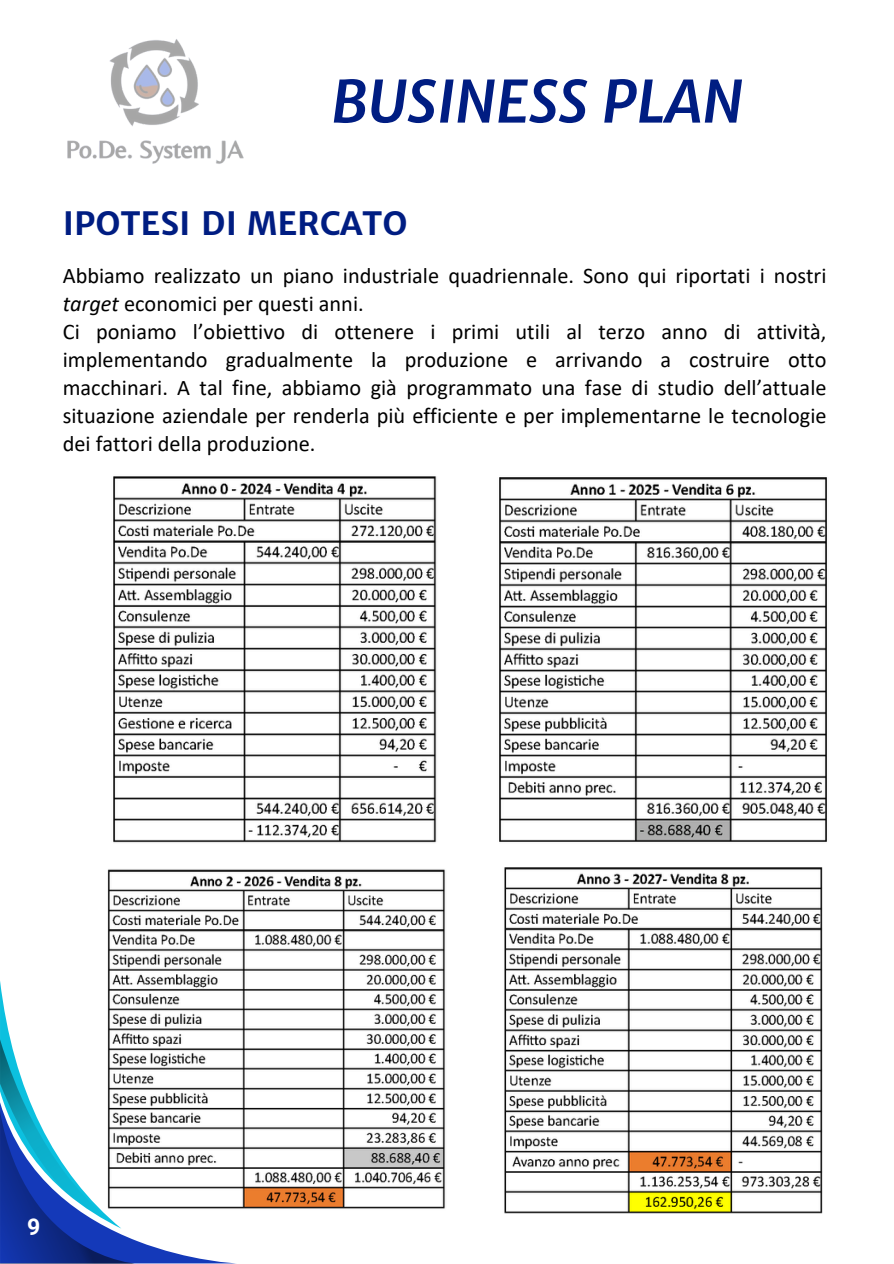
<style>
.page{position:relative;width:894px;height:1264px;background:#fff}
.page>*{position:absolute;margin:0;border:0;box-sizing:border-box;transform-origin:0 0}
.t1{font:italic 700 57.6px "Merriweather Sans";color:#001d82}
.t2{font:700 32.25px "Merriweather Sans";color:#001d82}
.t3{font:700 23.1px "Roboto";color:#fff}
.t4{font:22.35px/28.2px "Calibri";color:#000}
.s1{font-style:italic}
</style>
<div class="page">
<img style="left:107px;top:869px;width:339px;height:340px">
<svg style="left:0;top:980px;width:237px;height:283px"></svg>
<img style="left:113px;top:476px;width:324px;height:367px">
<img style="left:499px;top:477px;width:328px;height:365px">
<img style="left:504px;top:867px;width:318px;height:345px">
<img style="left:67px;top:39px;width:177px;height:125px">
<p class="t1" style="left:331px;top:66px;width:413px">BUSINESS PLAN</p>
<p class="t2" style="left:63px;top:203px;width:346px">IPOTESI DI MERCATO</p>
<p class="t4" style="left:63px;top:263px;width:765px">Abbiamo realizzato un piano industriale quadriennale. Sono qui riportati i nostri <span class="s1">target</span> economici per questi anni.</p>
<p class="t4" style="left:63px;top:319px;width:765px;text-align:justify">Ci poniamo l’obiettivo di ottenere i primi utili al terzo anno di attività, implementando gradualmente la produzione e arrivando a costruire otto macchinari. A tal fine, abbiamo già programmato una fase di studio dell’attuale situazione aziendale per renderla più efficiente e per implementarne le tecnologie dei fattori della produzione.</p>
<p class="t3" style="left:27px;top:1213px;width:15px">9</p>
</div>
